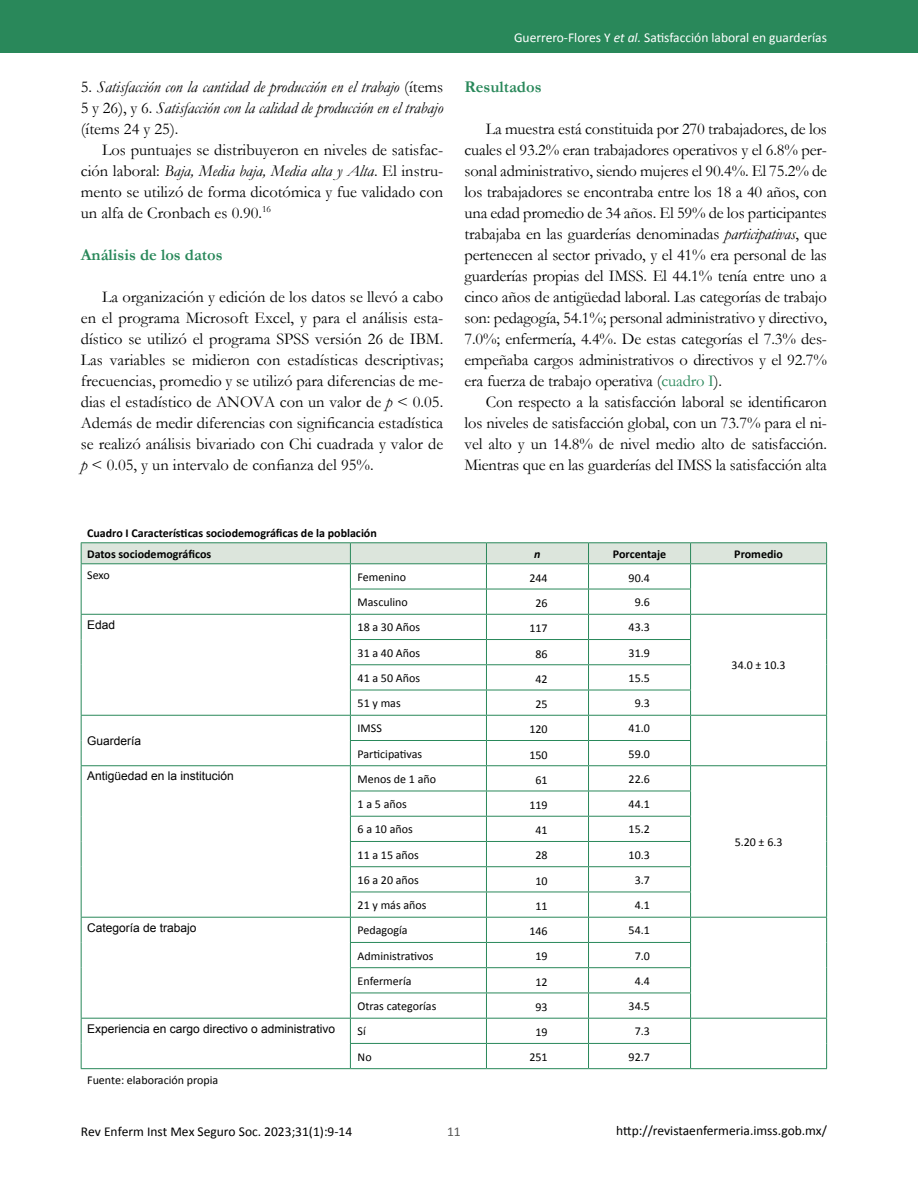
<style>
.page{position:relative;width:918px;height:1188px;background:#fff}
.page>*{position:absolute;margin:0;border:0;box-sizing:border-box;transform-origin:0 0}
.t1{font:16.5px/21px "Garamond";letter-spacing:-.005em;color:#000;text-align:justify}
.t2{font:italic 16.5px/21px "Garamond";color:#000;text-align:justify}
.t3{font:700 16.5px "Garamond";color:#29885a}
.t4{font:13.5px "Calibri";color:#000}
.t5{font:13.5px "Calibri";color:#fff}
.t6{font:13.5px "Calibri";color:#575756}
.t7{font:12px "Calibri";color:#000}
.t8{font:12px "Arial";color:#000}
.t9{font:700 12px/21px "Calibri";color:#000}
.t10{font:italic 700 12px "Calibri";color:#000}
.s1{font-style:normal}
.s2{font-style:italic}
.s3{color:#29885a}
</style>
<div class="page">
<div style="left:0;top:0;width:918px;height:53px;background:#29885a"></div>
<hr style="left:81px;top:1068px;width:269px;height:1px;background:#29885a">
<hr style="left:350px;top:1068px;width:136px;height:1px;background:#29885a">
<hr style="left:486px;top:1068px;width:103px;height:1px;background:#29885a">
<hr style="left:589px;top:1068px;width:102px;height:1px;background:#29885a">
<hr style="left:691px;top:1068px;width:136px;height:1px;background:#29885a">
<hr style="left:81px;top:542px;width:269px;height:1px;background:#29885a">
<hr style="left:350px;top:542px;width:136px;height:1px;background:#29885a">
<hr style="left:486px;top:542px;width:103px;height:1px;background:#29885a">
<hr style="left:589px;top:542px;width:102px;height:1px;background:#29885a">
<hr style="left:691px;top:542px;width:136px;height:1px;background:#29885a">
<svg style="left:81px;top:543px;width:746px;height:525px"></svg>
<hr style="left:81px;top:563px;width:269px;height:1px;background:#29885a">
<hr style="left:350px;top:563px;width:136px;height:1px;background:#29885a">
<hr style="left:486px;top:563px;width:103px;height:1px;background:#29885a">
<hr style="left:589px;top:563px;width:102px;height:1px;background:#29885a">
<hr style="left:691px;top:563px;width:136px;height:1px;background:#29885a">
<p class="t2" style="left:81px;top:75px;width:364px"><span class="s1">5.</span> Satisfacción con la cantidad de producción en el trabajo <span class="s1">(ítems 5 y 26), y 6.</span> Satisfacción con la calidad de producción en el trabajo <span class="s1">(ítems 24 y 25).</span></p>
<p class="t1" style="left:81px;top:139px;width:364px;text-indent:21px">Los puntuajes se distribuyeron en niveles de satisfac&shy;ción laboral: <span class="s2">Baja, Media baja, Media alta y Alta</span>. El instru&shy;mento se utilizó de forma dicotómica y fue validado con un alfa de Cronbach es 0.90.<sup>16</sup></p>
<p class="t3" style="left:81px;top:243px;width:143px">Análisis de los datos</p>
<p class="t1" style="left:81px;top:286px;width:364px;text-indent:21px">La organización y edición de los datos se llevó a cabo en el programa Microsoft Excel, y para el análisis esta&shy;dístico se utilizó el programa SPSS versión 26 de IBM.<br>Las variables se midieron con estadísticas descriptivas; frecuencias, promedio y se utilizó para diferencias de me&shy;dias el estadístico de ANOVA con un valor de <span class="s2">p</span> &lt; 0.05.<br>Además de medir diferencias con significancia estadística se realizó análisis bivariado con Chi cuadrada y valor de <span class="s2">p</span> &lt; 0.05, y un intervalo de confianza del 95%.</p>
<p class="t5" style="left:514px;top:29px;width:314px">Guerrero-Flores Y <span class="s2">et al.</span> Satisfacción laboral en guarderías</p>
<p class="t3" style="left:465px;top:75px;width:79px">Resultados</p>
<p class="t1" style="left:465px;top:118px;width:364px;text-indent:21px">La muestra está constituida por 270 trabajadores, de los cuales el 93.2% eran trabajadores operativos y el 6.8% per&shy;sonal administrativo, siendo mujeres el 90.4%. El 75.2% de los trabajadores se encontraba entre los 18 a 40 años, con una edad promedio de 34 años. El 59% de los participantes trabajaba en las guarderías denominadas <span class="s2">participativas</span>, que pertenecen al sector privado, y el 41% era personal de las guarderías propias del IMSS. El 44.1% tenía entre uno a cinco años de antigüedad laboral. Las categorías de trabajo son: pedagogía, 54.1%; personal administrativo y directivo, 7.0%; enfermería, 4.4%. De estas categorías el 7.3% des&shy;empeñaba cargos administrativos o directivos y el 92.7% era fuerza de trabajo operativa (<span class="s3">cuadro I</span>).</p>
<p class="t1" style="left:465px;top:391px;width:364px;text-indent:21px">Con respecto a la satisfacción laboral se identificaron los niveles de satisfacción global, con un 73.7% para el ni&shy;vel alto y un 14.8% de nivel medio alto de satisfacción.<br>Mientras que en las guarderías del IMSS la satisfacción alta</p>
<p class="t9" style="left:87px;top:522px;width:291px">Cuadro I Características sociodemográficas de la población<br>Datos sociodemográficos</p>
<p class="t10" style="left:534px;top:546px;width:8px">n</p>
<p class="t9" style="left:613px;top:543px;width:55px">Porcentaje</p>
<p class="t9" style="left:734px;top:543px;width:50px">Promedio</p>
<p class="t7" style="left:87px;top:567px;width:24px">Sexo</p>
<p class="t7" style="left:358px;top:569px;width:50px">Femenino</p>
<p class="t7" style="left:529px;top:570px;width:20px">244</p>
<p class="t7" style="left:629px;top:570px;width:23px">90.4</p>
<p class="t7" style="left:358px;top:595px;width:52px">Masculino</p>
<p class="t7" style="left:536px;top:595px;width:14px">26</p>
<p class="t7" style="left:635px;top:595px;width:17px">9.6</p>
<p class="t8" style="left:87px;top:617px;width:30px">Edad</p>
<p class="t7" style="left:358px;top:620px;width:64px">18 a 30 Años</p>
<p class="t7" style="left:529px;top:621px;width:20px">117</p>
<p class="t7" style="left:629px;top:620px;width:23px">43.3</p>
<p class="t8" style="left:87px;top:733px;width:56px">Guardería</p>
<p class="t7" style="left:358px;top:645px;width:64px">31 a 40 Años</p>
<p class="t7" style="left:536px;top:646px;width:14px">86</p>
<p class="t7" style="left:629px;top:645px;width:23px">31.9</p>
<p class="t7" style="left:358px;top:670px;width:64px">41 a 50 Años</p>
<p class="t7" style="left:536px;top:671px;width:14px">42</p>
<p class="t7" style="left:629px;top:670px;width:23px">15.5</p>
<p class="t7" style="left:358px;top:696px;width:45px">51 y mas</p>
<p class="t7" style="left:536px;top:696px;width:14px">25</p>
<p class="t7" style="left:635px;top:696px;width:17px">9.3</p>
<p class="t7" style="left:358px;top:721px;width:26px">IMSS</p>
<p class="t7" style="left:529px;top:722px;width:20px">120</p>
<p class="t7" style="left:629px;top:721px;width:23px">41.0</p>
<p class="t7" style="left:358px;top:746px;width:66px">Participativas</p>
<p class="t7" style="left:529px;top:747px;width:20px">150</p>
<p class="t7" style="left:629px;top:746px;width:23px">59.0</p>
<p class="t8" style="left:87px;top:768px;width:148px">Antigüedad en la institución</p>
<p class="t7" style="left:358px;top:771px;width:80px">Menos de 1 año</p>
<p class="t7" style="left:536px;top:772px;width:14px">61</p>
<p class="t7" style="left:629px;top:771px;width:23px">22.6</p>
<p class="t7" style="left:358px;top:797px;width:51px">1 a 5 años</p>
<p class="t7" style="left:529px;top:797px;width:20px">119</p>
<p class="t7" style="left:629px;top:797px;width:23px">44.1</p>
<p class="t7" style="left:358px;top:822px;width:57px">6 a 10 años</p>
<p class="t7" style="left:536px;top:823px;width:14px">41</p>
<p class="t7" style="left:629px;top:822px;width:23px">15.2</p>
<p class="t7" style="left:358px;top:847px;width:63px">11 a 15 años</p>
<p class="t7" style="left:536px;top:848px;width:14px">28</p>
<p class="t7" style="left:629px;top:847px;width:23px">10.3</p>
<p class="t7" style="left:358px;top:872px;width:63px">16 a 20 años</p>
<p class="t7" style="left:536px;top:873px;width:14px">10</p>
<p class="t7" style="left:635px;top:872px;width:17px">3.7</p>
<p class="t7" style="left:358px;top:898px;width:70px">21 y más años</p>
<p class="t7" style="left:536px;top:898px;width:14px">11</p>
<p class="t7" style="left:635px;top:898px;width:17px">4.1</p>
<p class="t8" style="left:87px;top:920px;width:111px">Categoría de trabajo</p>
<p class="t7" style="left:358px;top:923px;width:52px">Pedagogía</p>
<p class="t7" style="left:529px;top:924px;width:20px">146</p>
<p class="t7" style="left:629px;top:923px;width:23px">54.1</p>
<p class="t7" style="left:358px;top:948px;width:77px">Administrativos</p>
<p class="t7" style="left:536px;top:949px;width:14px">19</p>
<p class="t7" style="left:635px;top:948px;width:17px">7.0</p>
<p class="t7" style="left:358px;top:973px;width:55px">Enfermería</p>
<p class="t7" style="left:536px;top:974px;width:14px">12</p>
<p class="t7" style="left:635px;top:973px;width:17px">4.4</p>
<p class="t7" style="left:358px;top:999px;width:80px">Otras categorías</p>
<p class="t7" style="left:536px;top:999px;width:14px">93</p>
<p class="t7" style="left:629px;top:999px;width:23px">34.5</p>
<p class="t8" style="left:87px;top:1021px;width:250px">Experiencia en cargo directivo o administrativo</p>
<p class="t7" style="left:358px;top:1024px;width:10px">Sí</p>
<p class="t7" style="left:536px;top:1025px;width:14px">19</p>
<p class="t7" style="left:635px;top:1024px;width:17px">7.3</p>
<p class="t7" style="left:358px;top:1049px;width:16px">No</p>
<p class="t7" style="left:529px;top:1050px;width:20px">251</p>
<p class="t7" style="left:629px;top:1049px;width:23px">92.7</p>
<p class="t7" style="left:87px;top:1072px;width:133px">Fuente: elaboración propia</p>
<p class="t7" style="left:732px;top:658px;width:55px">34.0 ± 10.3</p>
<p class="t7" style="left:735px;top:834px;width:49px">5.20 ± 6.3</p>
<p class="t4" style="left:81px;top:1123px;width:273px">Rev Enferm Inst Mex Seguro Soc. 2023;31(1):9-14</p>
<p class="t6" style="left:447px;top:1123px;width:15px">11</p>
<p class="t4" style="left:616px;top:1122px;width:212px">http://revistaenfermeria.imss.gob.mx/</p>
</div>
